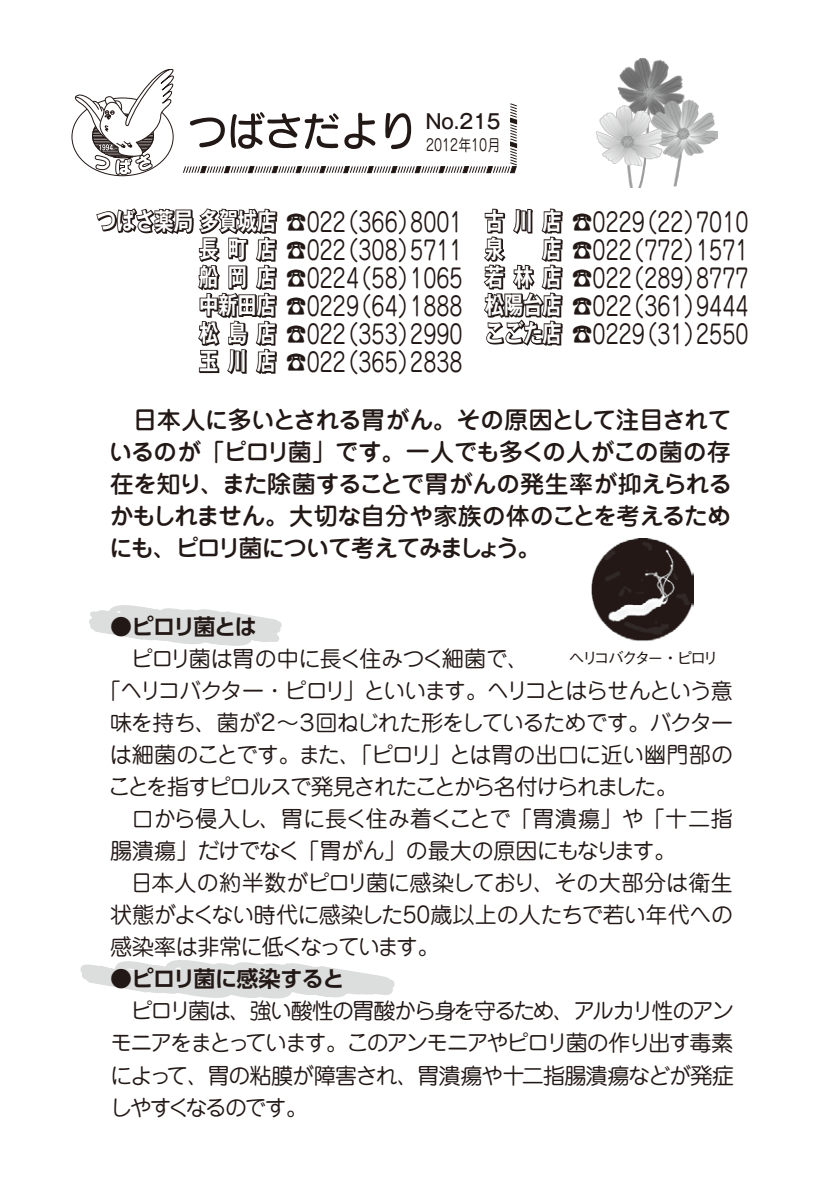
<style>
.page{position:relative;width:840px;height:1191px;background:#fff}
.page>*{position:absolute;margin:0;border:0;box-sizing:border-box;transform-origin:0 0}
.t1{font:26px/28px "Jun 201 Pro";color:#221815;text-align:justify;scale:.8 1}
.t2{font:500 24px/32px "Jun 34 Pro";letter-spacing:-.07em;color:#221815;text-align:justify}
.t3{font:700 24px/28px "Gothic MB101 Pro De";letter-spacing:.5em;color:#fff;text-align:justify;scale:.8 1}
.t4{font:22px/32px "Jun 201 Pro";letter-spacing:-.04em;color:#221815;text-align:justify}
.t5{font:22px "Jun 201 Pro";letter-spacing:-.075em;color:#221815}
.t6{font:22px "Jun 201 Pro";letter-spacing:-.02em;color:#221815}
.t7{font:22px "Jun 201 Pro";letter-spacing:-.005em;color:#221815}
.t8{font:700 22px "UD Shin Go Pro De";letter-spacing:-.02em;color:#221815}
.t9{font:700 22px "UD Shin Go Pro De";letter-spacing:-.04em;color:#221815}
.t10{font:500 20px "Gothic MB101 Pro";color:#221815;scale:.9 1}
.t11{font:500 16px "Gothic BBB Pro";letter-spacing:-.18em;color:#221815}
.t12{font:16px "Jun 201 Pro";color:#221815;scale:.8 1}
.s1{font-family:"Gothic MB101 Pro De";font-weight:700;font-size:24px;color:#fff}
</style>
<div class="page">
<svg style="left:89px;top:605px;width:193px;height:41px"></svg>
<svg style="left:80px;top:960px;width:314px;height:39px"></svg>
<img style="left:596px;top:58px;width:121px;height:129px">
<svg style="left:483px;top:208px;width:80px;height:138px"></svg>
<svg style="left:96px;top:208px;width:182px;height:167px"></svg>
<svg style="left:183px;top:103px;width:334px;height:70px"></svg>
<svg style="left:74px;top:68px;width:100px;height:108px"></svg>
<img style="left:591px;top:538px;width:102px;height:103px">
<p class="t10" style="left:425px;top:104px;width:84px">No.215</p>
<p class="t12" style="left:426px;top:132px;width:94px">2012年10月</p>
<p class="t1" style="left:199px;top:205px;width:331px;text-indent:-102px"><span class="s1">つばさ薬局 多賀城店</span> ☎022（366）8001<span class="s1">長町店</span> ☎022（308）5711<span class="s1">船岡店</span> ☎0224（58）1065<span class="s1">中新田店</span> ☎0229（64）1888<span class="s1">松島店</span> ☎022（353）2990<span class="s1">玉川店</span> ☎022（365）2838</p>
<p class="t3" style="left:199px;top:232px;width:98px">長町店船岡店中新田店松島店玉川店</p>
<p class="t1" style="left:484px;top:205px;width:331px"><span class="s1">古川店</span> ☎0229（22）7010<span class="s1">泉　　店</span> ☎022（772）1571<span class="s1">若林店</span> ☎022（289）8777<span class="s1">松陽台店</span> ☎022（361）9444<span class="s1">こごた店</span> ☎0229（31）2550</p>
<p class="t2" style="left:109px;top:401px;width:624px">　日本人に多いとされる胃がん。その原因として注目されているのが「ピロリ菌」です。一人でも多くの人がこの菌の存在を知り、また除菌することで胃がんの発生率が抑えられるかもしれません。大切な自分や家族の体のことを考えるためにも、ピロリ菌について考えてみましょう。</p>
<p class="t9" style="left:110px;top:609px;width:148px">●ピロリ菌とは</p>
<p class="t4" style="left:110px;top:640px;width:420px">　ピロリ菌は胃の中に長く住みつく細菌で、</p>
<p class="t5" style="left:99px;top:673px;width:635px">「ヘリコバクター・ピロリ」といいます。ヘリコとはらせんという意</p>
<p class="t4" style="left:110px;top:704px;width:624px">味を持ち、菌が２～３回ねじれた形をしているためです。バクター</p>
<p class="t6" style="left:110px;top:737px;width:624px">は細菌のことです。また、「ピロリ」とは胃の出口に近い幽門部の</p>
<p class="t5" style="left:109px;top:769px;width:570px">ことを指すピロルスで発見されたことから名付けられました。</p>
<p class="t6" style="left:110px;top:801px;width:624px">　口から侵入し、胃に長く住み着くことで「胃潰瘍」や「十二指</p>
<p class="t4" style="left:110px;top:832px;width:567px">腸潰瘍」だけでなく「胃がん」の最大の原因にもなります。</p>
<p class="t7" style="left:110px;top:865px;width:624px">　日本人の約半数がピロリ菌に感染しており、その大部分は衛生</p>
<p class="t4" style="left:110px;top:896px;width:624px">状態がよくない時代に感染した50歳以上の人たちで若い年代への</p>
<p class="t4" style="left:110px;top:928px;width:331px">感染率は非常に低くなっています。</p>
<p class="t8" style="left:110px;top:961px;width:236px">●ピロリ菌に感染すると</p>
<p class="t4" style="left:110px;top:992px;width:625px">　ピロリ菌は、強い酸性の胃酸から身を守るため、アルカリ性のアンモニアをまとっています。このアンモニアやピロリ菌の作り出す毒素によって、胃の粘膜が障害され、胃潰瘍や十二指腸潰瘍などが発症しやすくなるのです。</p>
<p class="t11" style="left:568px;top:645px;width:151px">ヘリコバクター・ピロリ</p>
</div>
